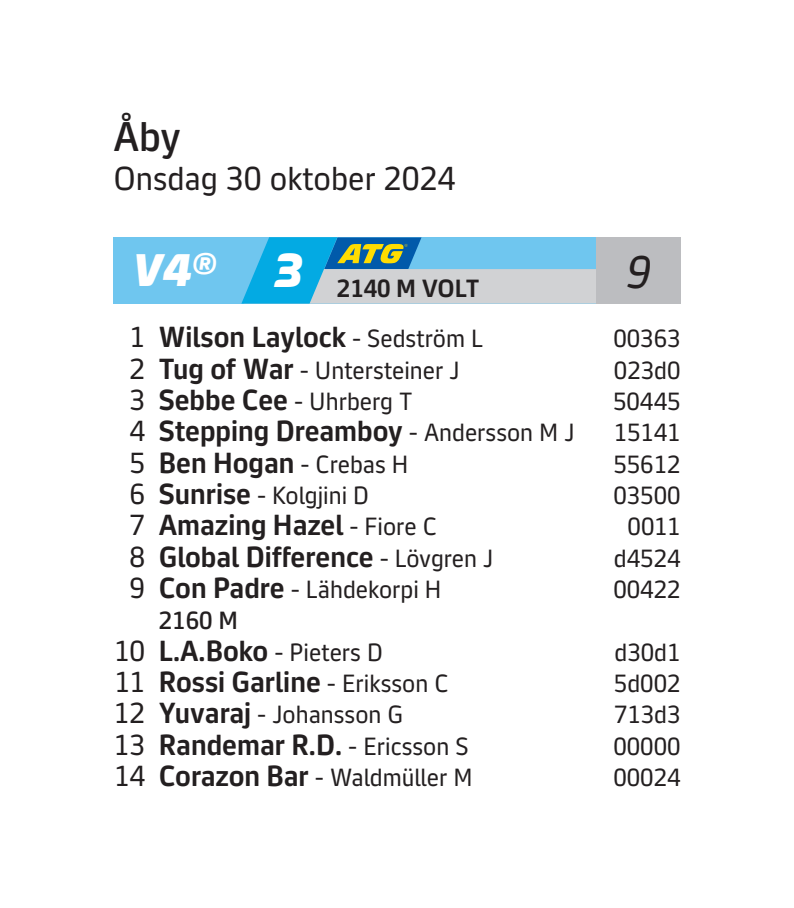
<style>
.page{position:relative;width:794px;height:908px;background:#fff}
.page>*{position:absolute;margin:0;border:0;box-sizing:border-box;transform-origin:0 0}
.t1{font:46px "ATG Rubrik";color:#fff}
.t2{font:44px "ATG Rubrik";color:#fff}
.t3{font:italic 44px "ATG Text";color:#231f20}
.t4{font:500 40px "ATG Text";color:#231f20}
.t5{font:32px "ATG Text";color:#231f20}
.HorseAndRider{font:700 28px "ATG Text";color:#231f20}
.S_REKORD{font:28px "ATG Text";letter-spacing:-.01em;color:#231f20}
.HorseAndRider-2{font:24px "ATG Text";color:#231f20}
.S_REKORD-2{font:24px "ATG Text";color:#231f20}
.t6{font:700 24px "ATG Text";color:#231f20}
.Distance{font:500 24px "ATG Text";color:#231f20}
.s1{font-weight:400;font-size:24px}
.s2{font-weight:700;font-size:28px}
</style>
<div class="page">
<div style="left:595px;top:237px;width:85px;height:66px;background:#bcbdc0"></div>
<svg style="left:113px;top:237px;width:483px;height:66px;background:#79bfdb"></svg>
<p class="t4" style="left:113px;top:113px;width:69px">Åby</p>
<p class="t5" style="left:113px;top:159px;width:343px">Onsdag 30 oktober 2024</p>
<p class="t2" style="left:134px;top:244px;width:83px">V4®</p>
<p class="t1" style="left:275px;top:243px;width:29px">3</p>
<p class="t6" style="left:337px;top:274px;width:144px">2140 M VOLT</p>
<p class="t3" style="left:626px;top:246px;width:26px">9</p>
<p class="S_REKORD" style="left:129px;top:320px;width:17px">1</p>
<p class="HorseAndRider" style="left:159px;top:320px;width:326px">Wilson Laylock <span class="s1">- Sedström L</span></p>
<p class="S_REKORD-2" style="left:613px;top:324px;width:69px">00363</p>
<p class="S_REKORD" style="left:129px;top:352px;width:17px">2</p>
<p class="HorseAndRider-2" style="left:159px;top:356px;width:302px"><span class="s2">Tug of War</span> - Untersteiner J</p>
<p class="S_REKORD-2" style="left:614px;top:356px;width:68px">023d0</p>
<p class="S_REKORD" style="left:129px;top:383px;width:17px">3</p>
<p class="HorseAndRider-2" style="left:159px;top:387px;width:255px"><span class="s2">Sebbe Cee</span> - Uhrberg T</p>
<p class="S_REKORD-2" style="left:613px;top:387px;width:69px">50445</p>
<p class="S_REKORD" style="left:129px;top:414px;width:17px">4</p>
<p class="HorseAndRider" style="left:159px;top:414px;width:417px">Stepping Dreamboy <span class="s1">- Andersson M J</span></p>
<p class="S_REKORD-2" style="left:614px;top:418px;width:68px">15141</p>
<p class="S_REKORD" style="left:129px;top:446px;width:17px">5</p>
<p class="HorseAndRider" style="left:159px;top:445px;width:251px">Ben Hogan <span class="s1">- Crebas H</span></p>
<p class="S_REKORD-2" style="left:613px;top:449px;width:69px">55612</p>
<p class="S_REKORD" style="left:129px;top:477px;width:17px">6</p>
<p class="HorseAndRider-2" style="left:159px;top:481px;width:212px"><span class="s2">Sunrise</span> - Kolgjini D</p>
<p class="S_REKORD-2" style="left:613px;top:481px;width:69px">03500</p>
<p class="S_REKORD" style="left:129px;top:508px;width:17px">7</p>
<p class="HorseAndRider" style="left:159px;top:508px;width:279px">Amazing Hazel <span class="s1">- Fiore C</span></p>
<p class="S_REKORD-2" style="left:627px;top:512px;width:54px">0011</p>
<p class="S_REKORD" style="left:129px;top:540px;width:17px">8</p>
<p class="HorseAndRider" style="left:159px;top:539px;width:336px">Global Difference <span class="s1">- Lövgren J</span></p>
<p class="S_REKORD-2" style="left:614px;top:543px;width:68px">d4524</p>
<p class="S_REKORD" style="left:129px;top:571px;width:17px">9</p>
<p class="HorseAndRider-2" style="left:159px;top:575px;width:284px"><span class="s2">Con Padre</span> - Lähdekorpi H</p>
<p class="S_REKORD-2" style="left:613px;top:575px;width:69px">00422</p>
<p class="Distance" style="left:159px;top:606px;width:81px">2160 M</p>
<p class="S_REKORD" style="left:114px;top:633px;width:33px">10</p>
<p class="HorseAndRider-2" style="left:159px;top:637px;width:226px"><span class="s2">L.A.Boko</span> - Pieters D</p>
<p class="S_REKORD-2" style="left:614px;top:637px;width:67px">d30d1</p>
<p class="S_REKORD" style="left:114px;top:665px;width:32px">11</p>
<p class="HorseAndRider" style="left:159px;top:664px;width:291px">Rossi Garline <span class="s1">- Eriksson C</span></p>
<p class="S_REKORD-2" style="left:614px;top:669px;width:68px">5d002</p>
<p class="S_REKORD" style="left:114px;top:696px;width:33px">12</p>
<p class="HorseAndRider-2" style="left:159px;top:700px;width:246px"><span class="s2">Yuvaraj</span> - Johansson G</p>
<p class="S_REKORD-2" style="left:614px;top:700px;width:68px">713d3</p>
<p class="S_REKORD" style="left:114px;top:727px;width:33px">13</p>
<p class="HorseAndRider" style="left:159px;top:727px;width:311px">Randemar R.D. <span class="s1">- Ericsson S</span></p>
<p class="S_REKORD-2" style="left:613px;top:731px;width:69px">00000</p>
<p class="S_REKORD" style="left:114px;top:759px;width:33px">14</p>
<p class="HorseAndRider-2" style="left:159px;top:762px;width:315px"><span class="s2">Corazon Bar</span> - Waldmüller M</p>
<p class="S_REKORD-2" style="left:613px;top:762px;width:69px">00024</p>
</div>
